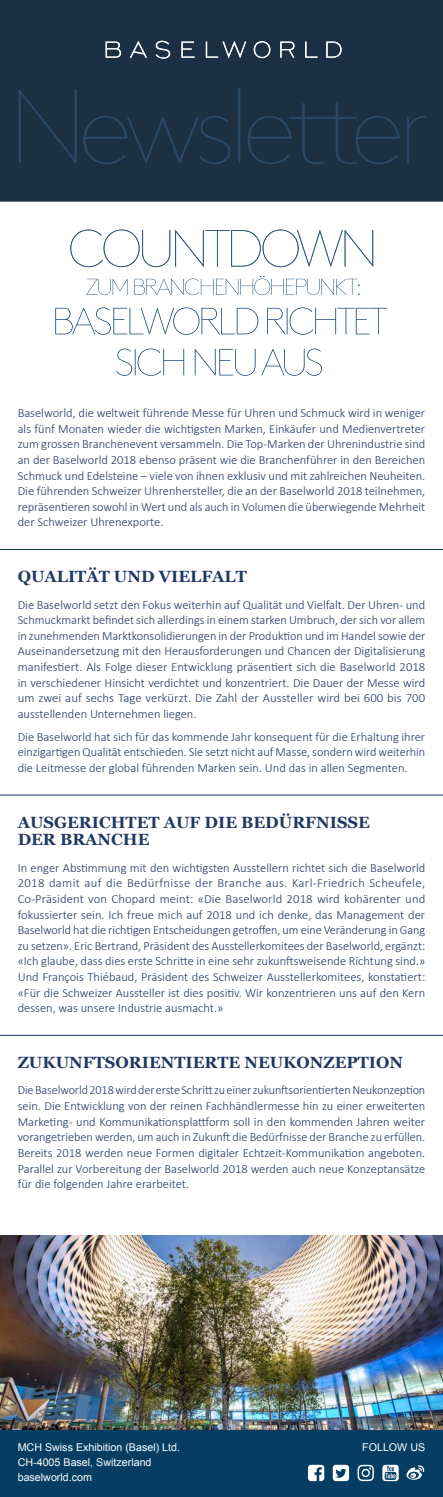
<style>
.page{position:relative;width:443px;height:1497px;background:#fff}
.page>*{position:absolute;margin:0;border:0;box-sizing:border-box;transform-origin:0 0}
.t1{font:700 16.25px/17.5px "Georgia";color:#203963}
.t2{font:300 12.5px/15.6px "Calibri";color:#203963;text-align:justify}
.t3{font:10.75px/14.9px "Arial";color:#fff}
</style>
<div class="page">
<div style="left:0;top:1428px;width:443px;height:68px;background:#053d63"></div>
<svg style="left:308px;top:1464px;width:16px;height:16px"></svg>
<svg style="left:333px;top:1464px;width:16px;height:16px"></svg>
<svg style="left:382px;top:1464px;width:17px;height:16px"></svg>
<svg style="left:358px;top:1464px;width:16px;height:16px"></svg>
<svg style="left:406px;top:1465px;width:18px;height:14px"></svg>
<img style="left:0;top:1235px;width:443px;height:193px">
<hr style="left:0;top:549px;width:443px;height:1px;background:#203963">
<hr style="left:0;top:794px;width:443px;height:1px;background:#203963">
<hr style="left:0;top:1035px;width:443px;height:1px;background:#203963">
<svg style="left:0;top:201px;width:443px;height:108px"></svg>
<div style="left:0;top:0;width:443px;height:201px;background:#1d2f43"></div>
<svg style="left:19px;top:88px;width:407px;height:76px;background:#1e3146"></svg>
<svg style="left:106px;top:41px;width:15px;height:17px"></svg>
<svg style="left:130px;top:41px;width:17px;height:17px"></svg>
<svg style="left:156px;top:41px;width:14px;height:18px"></svg>
<svg style="left:181px;top:41px;width:14px;height:17px"></svg>
<svg style="left:206px;top:41px;width:40px;height:17px"></svg>
<svg style="left:254px;top:41px;width:16px;height:17px"></svg>
<svg style="left:280px;top:41px;width:15px;height:17px"></svg>
<svg style="left:305px;top:41px;width:13px;height:17px"></svg>
<svg style="left:326px;top:41px;width:16px;height:17px"></svg>
<svg style="left:70px;top:229px;width:303px;height:38px"></svg>
<svg style="left:86px;top:276px;width:274px;height:19px"></svg>
<svg style="left:55px;top:307px;width:332px;height:28px"></svg>
<svg style="left:116px;top:348px;width:206px;height:28px"></svg>
<p class="t2" style="left:18px;top:404px;width:409px">Baselworld, die weltweit führende Messe für Uhren und Schmuck wird in weniger als fünf Monaten wieder die wichtigsten Marken, Einkäufer und Medienvertreter zum grossen Branchenevent versammeln. Die Top-Marken der Uhrenindustrie sind an der Baselworld 2018 ebenso präsent wie die Branchenführer in den Bereichen Schmuck und Edelsteine – viele von ihnen exklusiv und mit zahlreichen Neuheiten.<br>Die führenden Schweizer Uhrenhersteller, die an der Baselworld 2018 teilnehmen, repräsentieren sowohl in Wert und als auch in Volumen die überwiegende Mehrheit der Schweizer Uhrenexporte.</p>
<h1 class="t1" style="left:18px;top:567px;width:231px">QUALITÄT UND VIELFALT</h1>
<p class="t2" style="left:18px;top:596px;width:409px">Die Baselworld setzt den Fokus weiterhin auf Qualität und Vielfalt. Der Uhren- und Schmuckmarkt befindet sich allerdings in einem starken Umbruch, der sich vor allem in zunehmenden Marktkonsolidierungen in der Produktion und im Handel sowie der Auseinandersetzung mit den Herausforderungen und Chancen der Digitalisierung manifestiert. Als Folge dieser Entwicklung präsentiert sich die Baselworld 2018 in verschiedener Hinsicht verdichtet und konzentriert. Die Dauer der Messe wird um zwei auf sechs Tage verkürzt. Die Zahl der Aussteller wird bei 600 bis 700 ausstellenden Unternehmen liegen.</p>
<p class="t2" style="left:18px;top:728px;width:409px">Die Baselworld hat sich für das kommende Jahr konsequent für die Erhaltung ihrer einzigartigen Qualität entschieden. Sie setzt nicht auf Masse, sondern wird weiterhin die Leitmesse der global führenden Marken sein. Und das in allen Segmenten.</p>
<h1 class="t1" style="left:18px;top:812px;width:354px">AUSGERICHTET AUF DIE BEDÜRFNISSE<br>DER BRANCHE</h1>
<p class="t2" style="left:18px;top:859px;width:409px">In enger Abstimmung mit den wichtigsten Ausstellern richtet sich die Baselworld 2018 damit auf die Bedürfnisse der Branche aus. Karl-Friedrich Scheufele, Co-Präsident von Chopard meint: «Die Baselworld 2018 wird kohärenter und fokussierter sein. Ich freue mich auf 2018 und ich denke, das Management der Baselworld hat die richtigen Entscheidungen getroffen, um eine Veränderung in Gang zu setzen». Eric Bertrand, Präsident des Ausstellerkomitees der Baselworld, ergänzt: «Ich glaube, dass dies erste Schritte in eine sehr zukunftsweisende Richtung sind.» Und François Thiébaud, Präsident des Schweizer Ausstellerkomitees, konstatiert: «Für die Schweizer Aussteller ist dies positiv. Wir konzentrieren uns auf den Kern dessen, was unsere Industrie ausmacht.»</p>
<h1 class="t1" style="left:18px;top:1052px;width:387px">ZUKUNFTSORIENTIERTE NEUKONZEPTION</h1>
<p class="t2" style="left:18px;top:1081px;width:409px">Die Baselworld 2018 wird der erste Schritt zu einer zukunftsorientierten Neukonzeption sein. Die Entwicklung von der reinen Fachhändlermesse hin zu einer erweiterten Marketing- und Kommunikationsplattform soll in den kommenden Jahren weiter vorangetrieben werden, um auch in Zukunft die Bedürfnisse der Branche zu erfüllen.<br>Bereits 2018 werden neue Formen digitaler Echtzeit-Kommunikation angeboten.<br>Parallel zur Vorbereitung der Baselworld 2018 werden auch neue Konzeptansätze für die folgenden Jahre erarbeitet.</p>
<p class="t3" style="left:18px;top:1439px;width:164px">MCH Swiss Exhibition (Basel) Ltd.</p>
<p class="t3" style="left:362px;top:1439px;width:65px">FOLLOW US</p>
<p class="t3" style="left:18px;top:1454px;width:135px">CH-4005 Basel, Switzerland baselworld.com</p>
</div>
